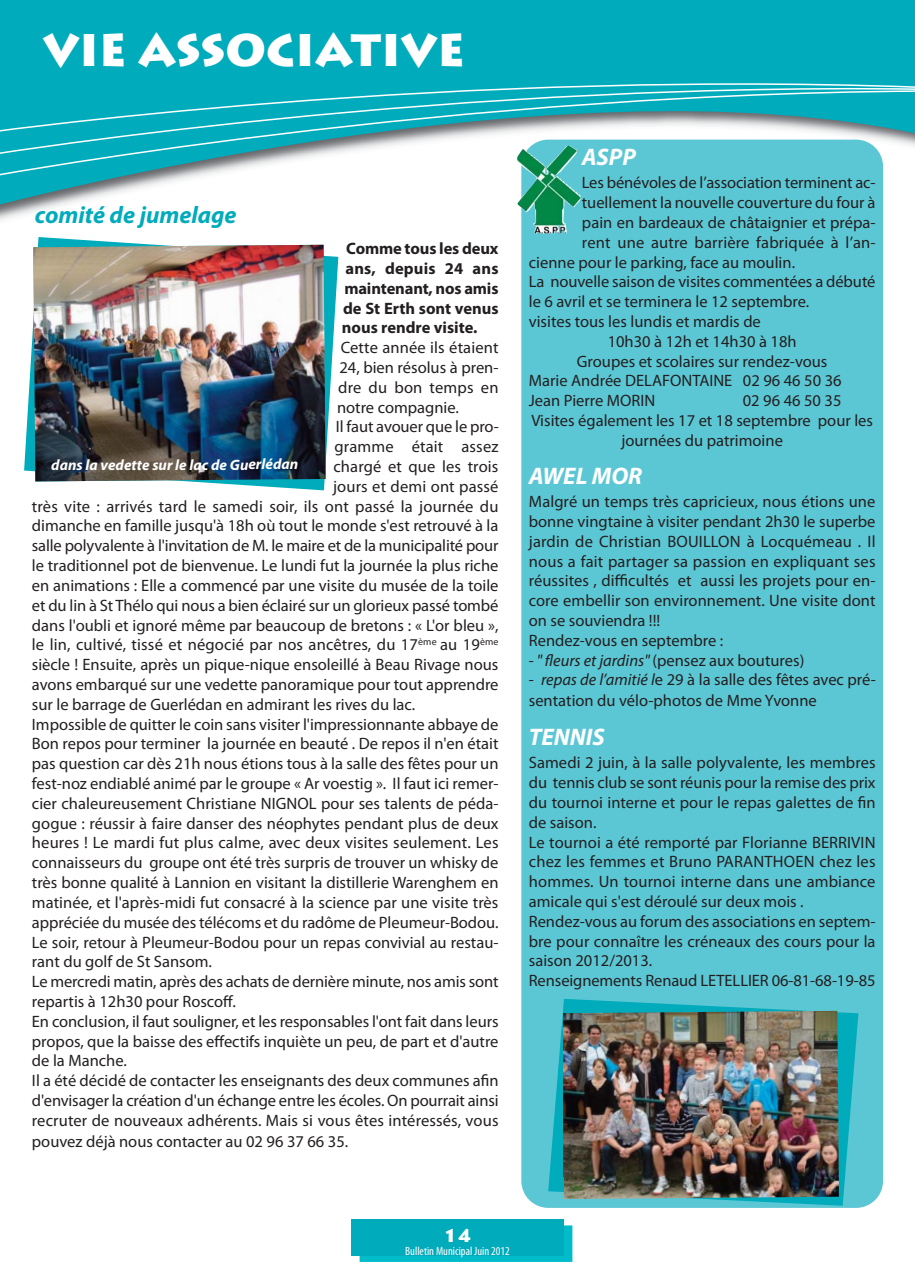
<style>
.page{position:relative;width:915px;height:1285px;background:#fff}
.page>*{position:absolute;margin:0;border:0;box-sizing:border-box;transform-origin:0 0}
.t1{font:900 45px "Lithos Pro";color:#fff}
.t2{font:italic 700 24px "Myriad Pro";color:#fff}
.t3{font:italic 700 24px "Myriad Pro";color:#00abbc}
.t4{font:900 18px "Lithos Pro";color:#fff}
.t5{font:16.5px/19.8px "Myriad Pro";color:#231f20}
.t6{font:700 16.5px/19.8px "Myriad Pro";color:#231f20;text-align:justify}
.t7{font:italic 700 15px "Myriad Pro";color:#fff}
.t8{font:condensed 12px "Myriad Pro";color:#fff}
.s1{font-style:italic}
</style>
<div class="page">
<svg style="left:0;top:0;width:914px;height:209px;fill:#00abbc"></svg>
<svg style="left:0;top:136px;width:914px;height:45px"></svg>
<svg style="left:0;top:65px;width:914px;height:71px;background:#2ab3c0"></svg>
<div style="left:351px;top:1218px;width:212px;height:37px;background:#00abbc"></div>
<svg style="left:359px;top:1225px;width:213px;height:36px;background:#01b8c8"></svg>
<div style="left:359px;top:1225px;width:204px;height:30px;background:#00abbc"></div>
<svg style="left:24px;top:237px;width:314px;height:253px"></svg>
<img style="left:33px;top:245px;width:292px;height:236px">
<div style="left:521px;top:140px;width:361px;height:1067px;background:#5cc7d4;border-radius:27px"></div>
<svg style="left:548px;top:998px;width:310px;height:207px"></svg>
<img style="left:563px;top:1010px;width:275px;height:188px">
<img style="left:517px;top:145px;width:63px;height:89px">
<h1 class="t1" style="left:43px;top:24px;width:424px">VIE ASSOCIATIVE</h1>
<h2 class="t3" style="left:35px;top:206px;width:203px">comité de jumelage</h2>
<p class="t6" style="left:342px;top:240px;width:158px">Comme tous les deux ans, depuis 24 ans maintenant, nos amis de St Erth sont venus nous rendre visite.</p>
<p class="t5" style="left:340px;top:339px;width:159px">Cette année ils étaient</p>
<p class="t5" style="left:339px;top:359px;width:160px">24, bien résolus à pren-</p>
<p class="t5" style="left:338px;top:378px;width:162px">dre du bon temps en</p>
<p class="t5" style="left:337px;top:398px;width:123px">notre compagnie.</p>
<p class="t5" style="left:335px;top:418px;width:164px">Il faut avouer que le pro-</p>
<p class="t5" style="left:334px;top:438px;width:165px">gramme était assez</p>
<p class="t5" style="left:333px;top:458px;width:167px">chargé et que les trois</p>
<p class="t5" style="left:333px;top:477px;width:167px">jours et demi ont passé</p>
<p class="t5" style="left:32px;top:497px;width:468px">très vite : arrivés tard le samedi soir, ils ont passé la journée du</p>
<p class="t5" style="left:32px;top:517px;width:468px">dimanche en famille jusqu'à 18h où tout le monde s'est retrouvé à la</p>
<p class="t5" style="left:32px;top:537px;width:468px">salle polyvalente à l'invitation de M. le maire et de la municipalité pour</p>
<p class="t5" style="left:32px;top:557px;width:468px">le traditionnel pot de bienvenue. Le lundi fut la journée la plus riche</p>
<p class="t5" style="left:32px;top:576px;width:468px">en animations : Elle a commencé par une visite du musée de la toile</p>
<p class="t5" style="left:32px;top:596px;width:468px">et du lin à St Thélo qui nous a bien éclairé sur un glorieux passé tombé</p>
<p class="t5" style="left:32px;top:616px;width:468px">dans l'oubli et ignoré même par beaucoup de bretons : « L'or bleu »,</p>
<p class="t5" style="left:32px;top:636px;width:468px">le lin, cultivé, tissé et négocié par nos ancêtres, du 17<sup>ème</sup> au 19<sup>ème</sup></p>
<p class="t5" style="left:32px;top:656px;width:468px">siècle ! Ensuite, après un pique-nique ensoleillé à Beau Rivage nous</p>
<p class="t5" style="left:32px;top:675px;width:468px">avons embarqué sur une vedette panoramique pour tout apprendre</p>
<p class="t5" style="left:32px;top:695px;width:384px">sur le barrage de Guerlédan en admirant les rives du lac.</p>
<p class="t5" style="left:32px;top:715px;width:468px">Impossible de quitter le coin sans visiter l'impressionnante abbaye de</p>
<p class="t5" style="left:32px;top:735px;width:468px">Bon repos pour terminer la journée en beauté . De repos il n'en était</p>
<p class="t5" style="left:32px;top:755px;width:468px">pas question car dès 21h nous étions tous à la salle des fêtes pour un</p>
<p class="t5" style="left:32px;top:774px;width:468px">fest-noz endiablé animé par le groupe « Ar voestig ». Il faut ici remer-</p>
<p class="t5" style="left:32px;top:794px;width:468px">cier chaleureusement Christiane NIGNOL pour ses talents de péda-</p>
<p class="t5" style="left:32px;top:814px;width:468px">gogue : réussir à faire danser des néophytes pendant plus de deux</p>
<p class="t5" style="left:32px;top:834px;width:468px">heures ! Le mardi fut plus calme, avec deux visites seulement. Les</p>
<p class="t5" style="left:32px;top:854px;width:468px">connaisseurs du groupe ont été très surpris de trouver un whisky de</p>
<p class="t5" style="left:32px;top:873px;width:468px">très bonne qualité à Lannion en visitant la distillerie Warenghem en</p>
<p class="t5" style="left:32px;top:893px;width:468px">matinée, et l'après-midi fut consacré à la science par une visite très</p>
<p class="t5" style="left:32px;top:913px;width:468px">appréciée du musée des télécoms et du radôme de Pleumeur-Bodou.</p>
<p class="t5" style="left:32px;top:933px;width:468px">Le soir, retour à Pleumeur-Bodou pour un repas convivial au restau-</p>
<p class="t5" style="left:32px;top:953px;width:181px">rant du golf de St Sansom.</p>
<p class="t5" style="left:32px;top:972px;width:468px">Le mercredi matin, après des achats de dernière minute, nos amis sont</p>
<p class="t5" style="left:32px;top:992px;width:205px">repartis à 12h30 pour Roscoff.</p>
<p class="t5" style="left:32px;top:1012px;width:468px">En conclusion, il faut souligner, et les responsables l'ont fait dans leurs</p>
<p class="t5" style="left:32px;top:1032px;width:468px">propos, que la baisse des effectifs inquiète un peu, de part et d'autre</p>
<p class="t5" style="left:32px;top:1052px;width:96px">de la Manche.</p>
<p class="t5" style="left:32px;top:1071px;width:468px">Il a été décidé de contacter les enseignants des deux communes afin</p>
<p class="t5" style="left:32px;top:1091px;width:468px">d'envisager la création d'un échange entre les écoles. On pourrait ainsi</p>
<p class="t5" style="left:32px;top:1111px;width:468px">recruter de nouveaux adhérents. Mais si vous êtes intéressés, vous</p>
<p class="t5" style="left:32px;top:1132px;width:318px">pouvez déjà nous contacter au 02 96 37 66 35.</p>
<p class="t7" style="left:51px;top:459px;width:248px">dans la vedette sur le lac de Guerlédan</p>
<h2 class="t2" style="left:581px;top:148px;width:56px">ASPP</h2>
<p class="t5" style="left:581px;top:174px;width:295px">Les bénévoles de l’association terminent ac-</p>
<p class="t5" style="left:581px;top:194px;width:295px">tuellement la nouvelle couverture du four à</p>
<p class="t5" style="left:581px;top:214px;width:295px">pain en bardeaux de châtaignier et prépa-</p>
<p class="t5" style="left:581px;top:234px;width:295px">rent une autre barrière fabriquée à l’an-</p>
<p class="t5" style="left:528px;top:253px;width:268px">cienne pour le parking, face au moulin.</p>
<p class="t5" style="left:528px;top:273px;width:348px">La nouvelle saison de visites commentées a débuté</p>
<p class="t5" style="left:528px;top:293px;width:282px">le 6 avril et se terminera le 12 septembre.</p>
<p class="t5" style="left:528px;top:313px;width:233px">visites tous les lundis et mardis de</p>
<p class="t5" style="left:607px;top:333px;width:190px">10h30 à 12h et 14h30 à 18h</p>
<p class="t5" style="left:576px;top:352px;width:252px">Groupes et scolaires sur rendez-vous</p>
<p class="t5" style="left:528px;top:372px;width:314px">Marie Andrée DELAFONTAINE 02 96 46 50 36</p>
<p class="t5" style="left:528px;top:392px;width:128px">Jean Pierre MORIN</p>
<p class="t5" style="left:742px;top:392px;width:100px">02 96 46 50 35</p>
<p class="t5" style="left:531px;top:412px;width:343px">Visites également les 17 et 18 septembre pour les</p>
<p class="t5" style="left:621px;top:432px;width:163px">journées du patrimoine</p>
<h2 class="t2" style="left:528px;top:467px;width:115px">AWEL MOR</h2>
<p class="t5" style="left:528px;top:493px;width:348px">Malgré un temps très capricieux, nous étions une bonne vingtaine à visiter pendant 2h30 le superbe jardin de Christian BOUILLON à Locquémeau . Il nous a fait partager sa passion en expliquant ses réussites , difficultés et aussi les projets pour en&shy;core embellir son environnement. Une visite dont on se souviendra !!!<br>Rendez-vous en septembre :</p>
<p class="t5" style="left:528px;top:651px;width:277px">- <span class="s1">" fleurs et jardins"</span> (pensez aux boutures)</p>
<p class="t5" style="left:528px;top:670px;width:348px;line-height:21px">- <span class="s1">repas de l’amitié l</span>e 29 à la salle des fêtes avec pré&shy;sentation du vélo-photos de Mme Yvonne</p>
<h2 class="t2" style="left:528px;top:728px;width:77px">TENNIS</h2>
<p class="t5" style="left:528px;top:754px;width:348px">Samedi 2 juin, à la salle polyvalente, les membres du tennis club se sont réunis pour la remise des prix du tournoi interne et pour le repas galettes de fin de saison.<br>Le tournoi a été remporté par Florianne BERRIVIN chez les femmes et Bruno PARANTHOEN chez les hommes. Un tournoi interne dans une ambiance amicale qui s'est déroulé sur deux mois .<br>Rendez-vous au forum des associations en septem&shy;bre pour connaître les créneaux des cours pour la saison 2012/2013.<br>Renseignements Renaud LETELLIER 06-81-68-19-85</p>
<p class="t4" style="left:442px;top:1224px;width:31px">14</p>
<p class="t8" style="left:405px;top:1243px;width:106px">Bulletin Municipal Juin 2012</p>
</div>
